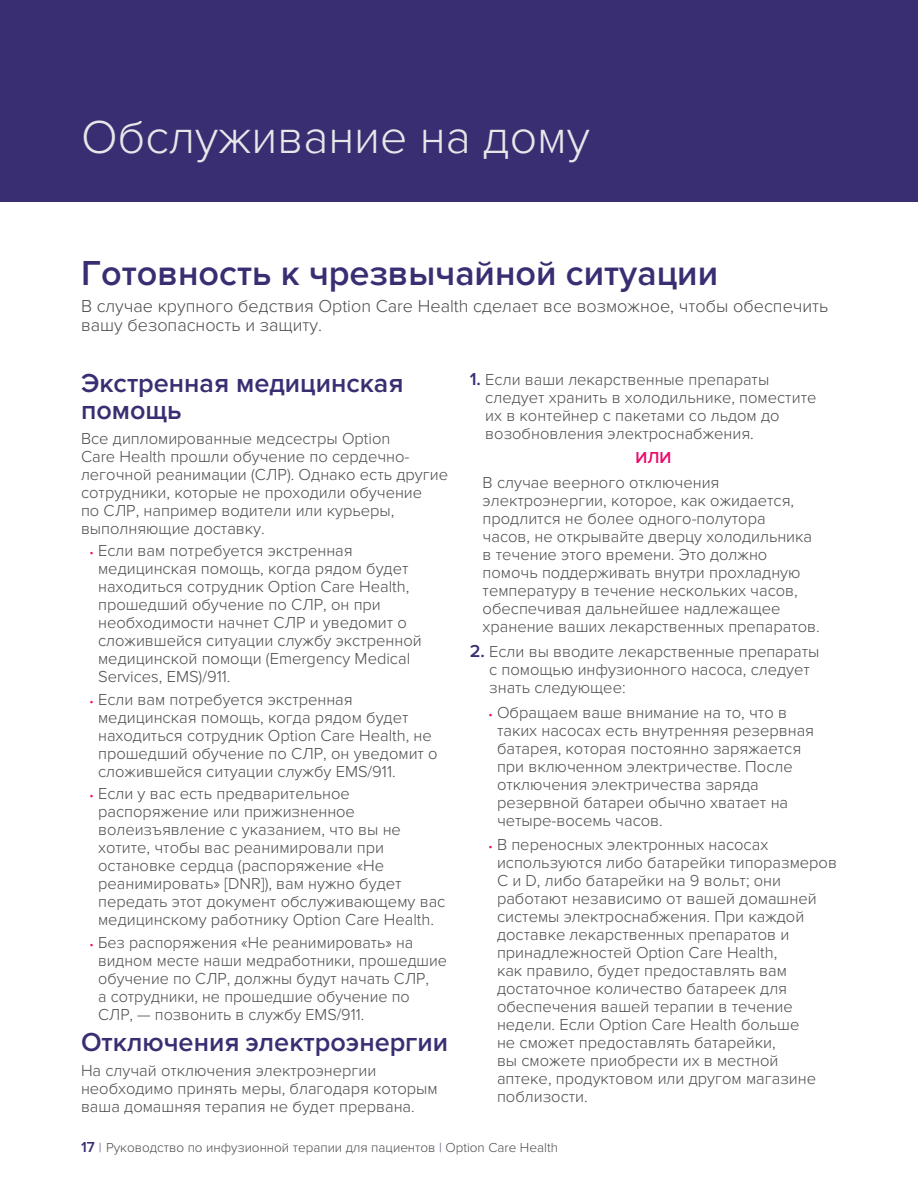
<style>
.page{position:relative;width:918px;height:1188px;background:#fff}
.page>*{position:absolute;margin:0;border:0;box-sizing:border-box;transform-origin:0 0}
.t1{font:300 48px "Proxima Nova";color:#e6e7e9}
.t2{font:600 36px "Proxima Nova";color:#3a2e73}
.t3{font:600 27px/27px "Proxima Nova";color:#3a2e73}
.t4{font:300 18px/19.5px "Proxima Nova";color:#4b4c4d}
.t5{font:300 16.5px/18px "Proxima Nova";color:#4b4c4d}
.t6{font:600 16.5px "Proxima Nova";color:#ec0b6b}
.t7{font:300 13.5px "Proxima Nova";color:#4b4c4d}
.s1{font-size:12px;color:#ec0b6b}
.s2{font-weight:600;font-size:18px;color:#3a2e73}
.s3{font-weight:600;font-size:15px;color:#3a2e73}
.s4{color:#524580}
</style>
<div class="page">
<div style="left:0;top:0;width:918px;height:202px;background:#3a2e73"></div>
<h1 class="t1" style="left:81px;top:110px;width:510px">Обслуживание на дому</h1>
<h2 class="t2" style="left:81px;top:253px;width:639px">Готовность к чрезвычайной ситуации</h2>
<p class="t4" style="left:81px;top:296px;width:749px">В случае крупного бедствия Option Care Health сделает все возможное, чтобы обеспечить вашу безопасность и защиту.</p>
<h3 class="t3" style="left:81px;top:370px;width:324px">Экстренная медицинская помощь</h3>
<p class="t5" style="left:81px;top:429px;width:369px">Все дипломированные медсестры Option<br>Care Health прошли обучение по сердечно&shy;легочной реанимации (СЛР). Однако есть другие сотрудники, которые не проходили обучение<br>по СЛР, например водители или курьеры, выполняющие доставку.</p>
<p class="t5" style="left:98px;top:542px;width:325px;text-indent:-9px"><span class="s1">•</span> Если вам потребуется экстренная медицинская помощь, когда рядом будет находиться сотрудник Option Care Health, прошедший обучение по СЛР, он при необходимости начнет СЛР и уведомит о сложившейся ситуации службу экстренной медицинской помощи (Emergency Medical Services, EMS)/911.</p>
<p class="t5" style="left:98px;top:690px;width:341px;text-indent:-9px"><span class="s1">•</span> Если вам потребуется экстренная медицинская помощь, когда рядом будет находиться сотрудник Option Care Health, не прошедший обучение по СЛР, он уведомит о сложившейся ситуации службу EMS/911.</p>
<p class="t5" style="left:98px;top:785px;width:349px;text-indent:-9px"><span class="s1">•</span> Если у вас есть предварительное распоряжение или прижизненное волеизъявление с указанием, что вы не хотите, чтобы вас реанимировали при остановке сердца (распоряжение «Не реанимировать» [DNR]), вам нужно будет передать этот документ обслуживающему вас медицинскому работнику Option Care Health.</p>
<p class="t5" style="left:98px;top:934px;width:350px;text-indent:-9px"><span class="s1">•</span> Без распоряжения «Не реанимировать» на видном месте наши медработники, прошедшие обучение по СЛР, должны будут начать СЛР,<br>а сотрудники, не прошедшие обучение по СЛР, — позвонить в службу EMS/911.</p>
<h3 class="t3" style="left:81px;top:1030px;width:369px">Отключения электроэнергии</h3>
<p class="t5" style="left:81px;top:1062px;width:358px">На случай отключения электроэнергии необходимо принять меры, благодаря которым ваша домашняя терапия не будет прервана.</p>
<p class="t5" style="left:485px;top:370px;width:333px;text-indent:-16px"><span class="s2">1.</span> Если ваши лекарственные препараты следует хранить в холодильнике, поместите их в контейнер с пакетами со льдом до возобновления электроснабжения.</p>
<p class="t6" style="left:636px;top:448px;width:37px">ИЛИ</p>
<p class="t5" style="left:483px;top:474px;width:339px">В случае веерного отключения электроэнергии, которое, как ожидается, продлится не более одного-полутора<br>часов, не открывайте дверцу холодильника в течение этого времени. Это должно помочь поддерживать внутри прохладную температуру в течение нескольких часов, обеспечивая дальнейшее надлежащее хранение ваших лекарственных препаратов.</p>
<p class="t5" style="left:489px;top:643px;width:332px;text-indent:-19px"><span class="s2">2.</span> Если вы вводите лекарственные препараты с помощью инфузионного насоса, следует знать следующее:</p>
<p class="t5" style="left:497px;top:703px;width:319px;text-indent:-9px"><span class="s1">•</span> Обращаем ваше внимание на то, что в таких насосах есть внутренняя резервная батарея, которая постоянно заряжается при включенном электричестве. После отключения электричества заряда резервной батареи обычно хватает на четыре-восемь часов.</p>
<p class="t5" style="left:497px;top:836px;width:341px;text-indent:-9px"><span class="s1">•</span> В переносных электронных насосах используются либо батарейки типоразмеров C и D, либо батарейки на 9 вольт; они работают независимо от вашей домашней системы электроснабжения. При каждой доставке лекарственных препаратов и принадлежностей Option Care Health,<br>как правило, будет предоставлять вам достаточное количество батареек для обеспечения вашей терапии в течение недели. Если Option Care Health больше<br>не сможет предоставлять батарейки,<br>вы сможете приобрести их в местной аптеке, продуктовом или другом магазине поблизости.</p>
<p class="t7" style="left:81px;top:1140px;width:479px"><span class="s3">17</span> <span class="s4">|</span> Руководство по инфузионной терапии для пациентов <span class="s4">|</span> Option Care Health</p>
</div>
